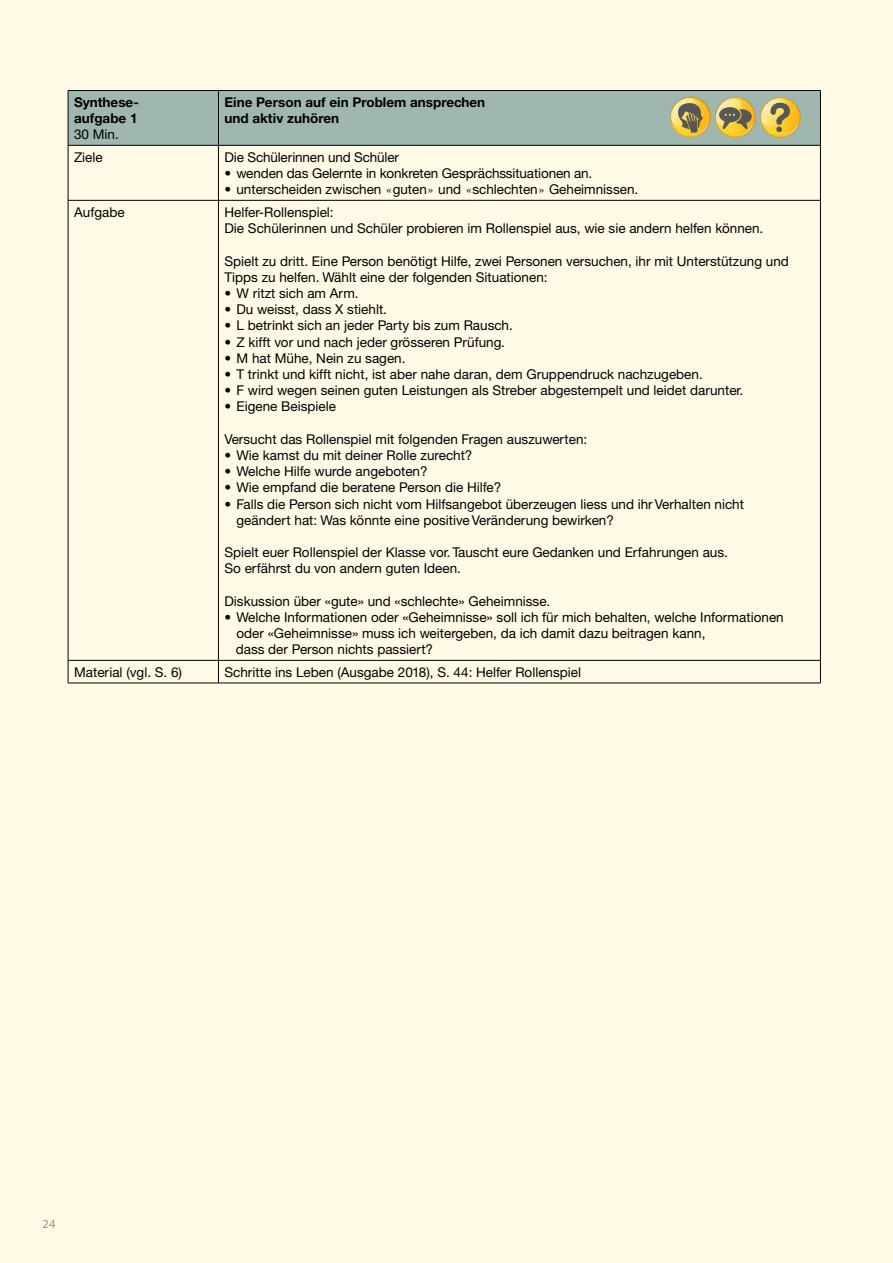
<style>
.page{position:relative;width:893px;height:1263px;background:#fffae6}
.page>*{position:absolute;margin:0;border:0;box-sizing:border-box;transform-origin:0 0}
.t1{font:13.5px/16.2px "Helvetica Neue CE";color:#000}
.t2{font:700 13.5px/16.2px "Helvetica Neue CE";color:#000}
.t3{font:11.7px "Syntax";color:#878787}
.s1{font-family:"Sabon LT Std"}
</style>
<div class="page">
<hr style="left:68px;top:90px;width:150px;height:1px;background:#000">
<hr style="left:218px;top:90px;width:603px;height:1px;background:#000">
<hr style="left:820px;top:91px;width:1px;height:54px;background:#000">
<hr style="left:68px;top:145px;width:150px;height:1px;background:#000">
<hr style="left:68px;top:145px;width:1px;height:55px;background:#000">
<hr style="left:218px;top:145px;width:603px;height:1px;background:#000">
<hr style="left:218px;top:145px;width:1px;height:55px;background:#000">
<hr style="left:820px;top:145px;width:1px;height:55px;background:#000">
<hr style="left:68px;top:200px;width:150px;height:1px;background:#000">
<hr style="left:68px;top:200px;width:1px;height:460px;background:#000">
<hr style="left:218px;top:200px;width:603px;height:1px;background:#000">
<hr style="left:218px;top:200px;width:1px;height:460px;background:#000">
<hr style="left:820px;top:200px;width:1px;height:460px;background:#000">
<hr style="left:68px;top:660px;width:150px;height:1px;background:#000">
<svg style="left:68px;top:660px;width:1px;height:23px"></svg>
<hr style="left:218px;top:660px;width:603px;height:1px;background:#000">
<svg style="left:218px;top:660px;width:1px;height:23px"></svg>
<svg style="left:820px;top:660px;width:1px;height:23px"></svg>
<hr style="left:68px;top:683px;width:150px;height:1px;background:#000">
<hr style="left:218px;top:683px;width:603px;height:1px;background:#000">
<svg style="left:68px;top:91px;width:752px;height:54px;background:#a1b4a4"></svg>
<p class="t2" style="left:74px;top:94px;width:66px">Synthese&shy;aufgabe 1</p>
<p class="t1" style="left:74px;top:127px;width:46px">30 Min.</p>
<p class="t2" style="left:224px;top:94px;width:262px">Eine Person auf ein Problem ansprechen und aktiv zuhören</p>
<p class="t1" style="left:74px;top:149px;width:30px">Ziele</p>
<p class="t1" style="left:224px;top:149px;width:176px">Die Schülerinnen und Schüler</p>
<p class="t1" style="left:224px;top:165px;width:369px">• wenden das Gelernte in konkreten Gesprächssituationen an.</p>
<p class="t1" style="left:224px;top:182px;width:415px">• unterscheiden zwischen <span class="s1">«</span>guten<span class="s1">»</span> und <span class="s1">«</span>schlechten<span class="s1">»</span> Geheimnissen.</p>
<p class="t1" style="left:74px;top:204px;width:52px">Aufgabe</p>
<p class="t1" style="left:224px;top:204px;width:540px">Helfer-Rollenspiel:<br>Die Schülerinnen und Schüler probieren im Rollenspiel aus, wie sie andern helfen können.</p>
<p class="t1" style="left:224px;top:253px;width:566px">Spielt zu dritt. Eine Person benötigt Hilfe, zwei Personen versuchen, ihr mit Unterstützung und<br>Tipps zu helfen. Wählt eine der folgenden Situationen:</p>
<p class="t1" style="left:224px;top:285px;width:136px">• W ritzt sich am Arm.</p>
<p class="t1" style="left:224px;top:301px;width:164px">• Du weisst, dass X stiehlt.</p>
<p class="t1" style="left:224px;top:318px;width:290px">• L betrinkt sich an jeder Party bis zum Rausch.</p>
<p class="t1" style="left:224px;top:334px;width:282px">• Z kifft vor und nach jeder grösseren Prüfung.</p>
<p class="t1" style="left:224px;top:350px;width:183px">• M hat Mühe, Nein zu sagen.</p>
<p class="t1" style="left:224px;top:366px;width:480px">• T trinkt und kifft nicht, ist aber nahe daran, dem Gruppendruck nachzugeben.</p>
<p class="t1" style="left:224px;top:382px;width:520px">• F wird wegen seinen guten Leistungen als Streber abgestempelt und leidet darunter.</p>
<p class="t1" style="left:224px;top:399px;width:113px">• Eigene Beispiele</p>
<p class="t1" style="left:224px;top:431px;width:364px">Versucht das Rollenspiel mit folgenden Fragen auszuwerten:</p>
<p class="t1" style="left:224px;top:447px;width:249px">• Wie kamst du mit deiner Rolle zurecht?</p>
<p class="t1" style="left:224px;top:463px;width:205px">• Welche Hilfe wurde angeboten?</p>
<p class="t1" style="left:224px;top:480px;width:278px">• Wie empfand die beratene Person die Hilfe?</p>
<p class="t1" style="left:236px;top:496px;width:509px;text-indent:-12px">• Falls die Person sich nicht vom Hilfsangebot überzeugen liess und ihr Verhalten nicht geändert hat: Was könnte eine positive Veränderung bewirken?</p>
<p class="t1" style="left:224px;top:544px;width:505px">Spielt euer Rollenspiel der Klasse vor. Tauscht eure Gedanken und Erfahrungen aus.<br>So erfährst du von andern guten Ideen.</p>
<p class="t1" style="left:224px;top:593px;width:327px">Diskussion über «gute» und «schlechte» Geheimnisse.</p>
<p class="t1" style="left:236px;top:609px;width:550px;text-indent:-11px">• Welche Informationen oder «Geheimnisse» soll ich für mich behalten, welche Informa tionen oder «Geheimnisse» muss ich weitergeben, da ich damit dazu beitragen kann,<br>dass der Person nichts passiert?</p>
<p class="t1" style="left:74px;top:664px;width:110px">Material (vgl. S. 6)</p>
<p class="t1" style="left:224px;top:664px;width:358px">Schritte ins Leben (Ausgabe 2018), S. 44: Helfer Rollenspiel</p>
<p class="t3" style="left:43px;top:1217px;width:15px">24</p>
</div>
